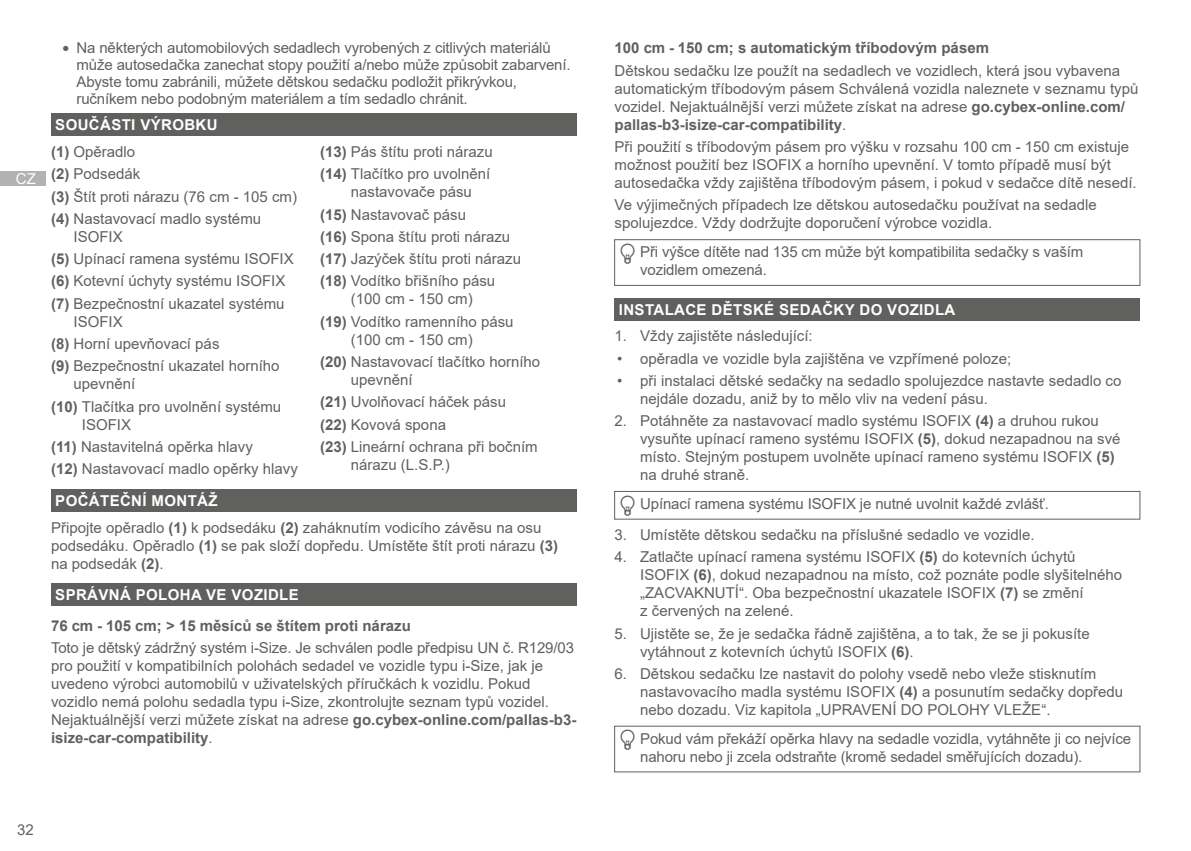
<style>
.page{position:relative;width:1191px;height:851px;background:#fff}
.page>*{position:absolute;margin:0;border:0;box-sizing:border-box;transform-origin:0 0}
.Text_Regular{font:15px/18px "Arial";color:#60605f}
.CHAPTER{font:700 15px "Arial";letter-spacing:.025em;color:#fff}
.Subtitle{font:700 15px "Arial";color:#60605f}
.t1{font:15px "Arial";color:#fff}
.s1{font-size:21px}
.s2{font-weight:700}
</style>
<div class="page">
<div style="left:0;top:171px;width:46px;height:14px;background:#b1b2b3"></div>
<div style="left:51px;top:113px;width:525px;height:23px;background:#60605f"></div>
<div style="left:51px;top:489px;width:525px;height:23px;background:#60605f"></div>
<div style="left:51px;top:582px;width:525px;height:23px;background:#60605f"></div>
<div style="left:614px;top:239px;width:526px;height:47px;border:1px solid #60605f"></div>
<div style="left:614px;top:298px;width:526px;height:22px;background:#60605f"></div>
<div style="left:614px;top:491px;width:526px;height:28px;border:1px solid #60605f"></div>
<div style="left:614px;top:725px;width:526px;height:47px;border:1px solid #60605f"></div>
<p class="t1" style="left:16px;top:168px;width:22px">CZ</p>
<p class="Text_Regular" style="left:77px;top:40px;width:495px;line-height:16.8px;text-indent:-14px"><span class="s1">•</span> Na některých automobilových sedadlech vyrobených z citlivých materiálů může autosedačka zanechat stopy použití a/nebo může způsobit zabarvení.<br>Abyste tomu zabránili, můžete dětskou sedačku podložit přikrývkou, ručníkem nebo podobným materiálem a tím sedadlo chránit.</p>
<p class="CHAPTER" style="left:55px;top:115px;width:164px">SOUČÁSTI VÝROBKU</p>
<p class="Text_Regular" style="left:51px;top:143px;width:86px"><span class="s2">(1)</span> Opěradlo</p>
<p class="Text_Regular" style="left:51px;top:165px;width:91px"><span class="s2">(2)</span> Podsedák</p>
<p class="Text_Regular" style="left:51px;top:187px;width:247px"><span class="s2">(3)</span> Štít proti nárazu (76 cm - 105 cm)</p>
<p class="Text_Regular" style="left:74px;top:209px;width:189px;text-indent:-22px"><span class="s2">(4)</span> Nastavovací madlo systému<br>ISOFIX</p>
<p class="Text_Regular" style="left:51px;top:250px;width:244px"><span class="s2">(5)</span> Upínací ramena systému ISOFIX</p>
<p class="Text_Regular" style="left:51px;top:272px;width:236px"><span class="s2">(6)</span> Kotevní úchyty systému ISOFIX</p>
<p class="Text_Regular" style="left:74px;top:294px;width:212px;text-indent:-22px"><span class="s2">(7)</span> Bezpečnostní ukazatel systému<br>ISOFIX</p>
<p class="Text_Regular" style="left:51px;top:334px;width:170px"><span class="s2">(8)</span> Horní upevňovací pás</p>
<p class="Text_Regular" style="left:74px;top:357px;width:207px;text-indent:-22px"><span class="s2">(9)</span> Bezpečnostní ukazatel horního upevnění</p>
<p class="Text_Regular" style="left:82px;top:397px;width:201px;text-indent:-31px"><span class="s2">(10)</span> Tlačítka pro uvolnění systému<br>ISOFIX</p>
<p class="Text_Regular" style="left:51px;top:437px;width:203px"><span class="s2">(11)</span> Nastavitelná opěrka hlavy</p>
<p class="Text_Regular" style="left:51px;top:459px;width:248px"><span class="s2">(12)</span> Nastavovací madlo opěrky hlavy</p>
<p class="Text_Regular" style="left:320px;top:143px;width:174px"><span class="s2">(13)</span> Pás štítu proti nárazu</p>
<p class="Text_Regular" style="left:351px;top:165px;width:141px;text-indent:-31px"><span class="s2">(14)</span> Tlačítko pro uvolnění nastavovače pásu</p>
<p class="Text_Regular" style="left:320px;top:205px;width:147px"><span class="s2">(15)</span> Nastavovač pásu</p>
<p class="Text_Regular" style="left:320px;top:227px;width:192px"><span class="s2">(16)</span> Spona štítu proti nárazu</p>
<p class="Text_Regular" style="left:320px;top:250px;width:202px"><span class="s2">(17)</span> Jazýček štítu proti nárazu</p>
<p class="Text_Regular" style="left:320px;top:272px;width:177px;text-align:center"><span class="s2">(18)</span> Vodítko břišního pásu (100 cm - 150 cm)</p>
<p class="Text_Regular" style="left:351px;top:312px;width:164px;text-indent:-31px"><span class="s2">(19)</span> Vodítko ramenního pásu (100 cm - 150 cm)</p>
<p class="Text_Regular" style="left:351px;top:352px;width:191px;text-indent:-31px"><span class="s2">(20)</span> Nastavovací tlačítko horního upevnění</p>
<p class="Text_Regular" style="left:320px;top:393px;width:187px"><span class="s2">(21)</span> Uvolňovací háček pásu</p>
<p class="Text_Regular" style="left:320px;top:415px;width:127px"><span class="s2">(22)</span> Kovová spona</p>
<p class="Text_Regular" style="left:351px;top:437px;width:188px;text-indent:-31px"><span class="s2">(23)</span> Lineární ochrana při bočním nárazu (L.S.P.)</p>
<p class="CHAPTER" style="left:55px;top:490px;width:164px">POČÁTEČNÍ MONTÁŽ</p>
<p class="Text_Regular" style="left:51px;top:518px;width:508px">Připojte opěradlo <span class="s2">(1)</span> k podsedáku <span class="s2">(2)</span> zaháknutím vodicího závěsu na osu podsedáku. Opěradlo <span class="s2">(1)</span> se pak složí dopředu. Umístěte štít proti nárazu <span class="s2">(3) </span>na podsedák <span class="s2">(2)</span>.</p>
<p class="CHAPTER" style="left:55px;top:584px;width:245px">SPRÁVNÁ POLOHA VE VOZIDLE</p>
<p class="Subtitle" style="left:51px;top:614px;width:361px">76 cm - 105 cm; &gt; 15 měsíců se štítem proti nárazu</p>
<p class="Text_Regular" style="left:51px;top:638px;width:527px">Toto je dětský zádržný systém i-Size. Je schválen podle předpisu UN č. R129/03 pro použití v kompatibilních polohách sedadel ve vozidle typu i-Size, jak je uvedeno výrobci automobilů v uživatelských příručkách k vozidlu. Pokud vozidlo nemá polohu sedadla typu i-Size, zkontrolujte seznam typů vozidel.<br>Nejaktuálnější verzi můžete získat na adrese <span class="s2">go.cybex-online.com/pallas-b3- isize-car-compatibility</span>.</p>
<p class="Text_Regular" style="left:17px;top:820px;width:18px">32</p>
<p class="Subtitle" style="left:614px;top:38px;width:376px">100 cm - 150 cm; s automatickým tříbodovým pásem</p>
<p class="Text_Regular" style="left:614px;top:61px;width:525px">Dětskou sedačku lze použít na sedadlech ve vozidlech, která jsou vybavena automatickým tříbodovým pásem Schválená vozidla naleznete v seznamu typů vozidel. Nejaktuálnější verzi můžete získat na adrese <span class="s2">go.cybex-online.com/ pallas-b3-isize-car-compatibility</span>.</p>
<p class="Text_Regular" style="left:614px;top:138px;width:523px">Při použití s tříbodovým pásem pro výšku v rozsahu 100 cm - 150 cm existuje možnost použití bez ISOFIX a horního upevnění. V tomto případě musí být autosedačka vždy zajištěna tříbodovým pásem, i pokud v sedačce dítě nesedí.</p>
<p class="Text_Regular" style="left:614px;top:196px;width:483px">Ve výjimečných případech lze dětskou autosedačku používat na sedadle spolujezdce. Vždy dodržujte doporučení výrobce vozidla.</p>
<p class="Text_Regular" style="left:640px;top:243px;width:444px">Při výšce dítěte nad 135 cm může být kompatibilita sedačky s vaším vozidlem omezená.</p>
<p class="CHAPTER" style="left:619px;top:299px;width:338px">INSTALACE DĚTSKÉ SEDAČKY DO VOZIDLA</p>
<p class="Text_Regular" style="left:614px;top:327px;width:200px">1. Vždy zajistěte následující:</p>
<p class="Text_Regular" style="left:617px;top:349px;width:395px">• opěradla ve vozidle byla zajištěna ve vzpřímené poloze;</p>
<p class="Text_Regular" style="left:640px;top:371px;width:483px;text-indent:-23px">• při instalaci dětské sedačky na sedadlo spolujezdce nastavte sedadlo co nejdále dozadu, aniž by to mělo vliv na vedení pásu.</p>
<p class="Text_Regular" style="left:640px;top:411px;width:482px;text-indent:-26px">2. Potáhněte za nastavovací madlo systému ISOFIX <span class="s2">(4)</span> a druhou rukou vysuňte upínací rameno systému ISOFIX <span class="s2">(5)</span>, dokud nezapadnou na své místo. Stejným postupem uvolněte upínací rameno systému ISOFIX <span class="s2">(5) </span>na druhé straně.</p>
<p class="Text_Regular" style="left:640px;top:494px;width:410px">Upínací ramena systému ISOFIX je nutné uvolnit každé zvlášť.</p>
<p class="Text_Regular" style="left:614px;top:525px;width:421px">3. Umístěte dětskou sedačku na příslušné sedadlo ve vozidle.</p>
<p class="Text_Regular" style="left:640px;top:547px;width:483px;text-indent:-26px">4. Zatlačte upínací ramena systému ISOFIX <span class="s2">(5)</span> do kotevních úchytů ISOFIX <span class="s2">(6)</span>, dokud nezapadnou na místo, což poznáte podle slyšitelného „ZACVAKNUTÍ“. Oba bezpečnostní ukazatele ISOFIX <span class="s2">(7)</span> se změní<br>z červených na zelené.</p>
<p class="Text_Regular" style="left:640px;top:624px;width:451px;text-indent:-26px">5. Ujistěte se, že je sedačka řádně zajištěna, a to tak, že se ji pokusíte vytáhnout z kotevních úchytů ISOFIX <span class="s2">(6)</span>.</p>
<p class="Text_Regular" style="left:640px;top:664px;width:484px;text-indent:-26px">6. Dětskou sedačku lze nastavit do polohy vsedě nebo vleže stisknutím nastavovacího madla systému ISOFIX <span class="s2">(4)</span> a posunutím sedačky dopředu nebo dozadu. Viz kapitola „UPRAVENÍ DO POLOHY VLEŽE“.</p>
<p class="Text_Regular" style="left:640px;top:729px;width:492px">Pokud vám překáží opěrka hlavy na sedadle vozidla, vytáhněte ji co nejvíce nahoru nebo ji zcela odstraňte (kromě sedadel směřujících dozadu).</p>
</div>
